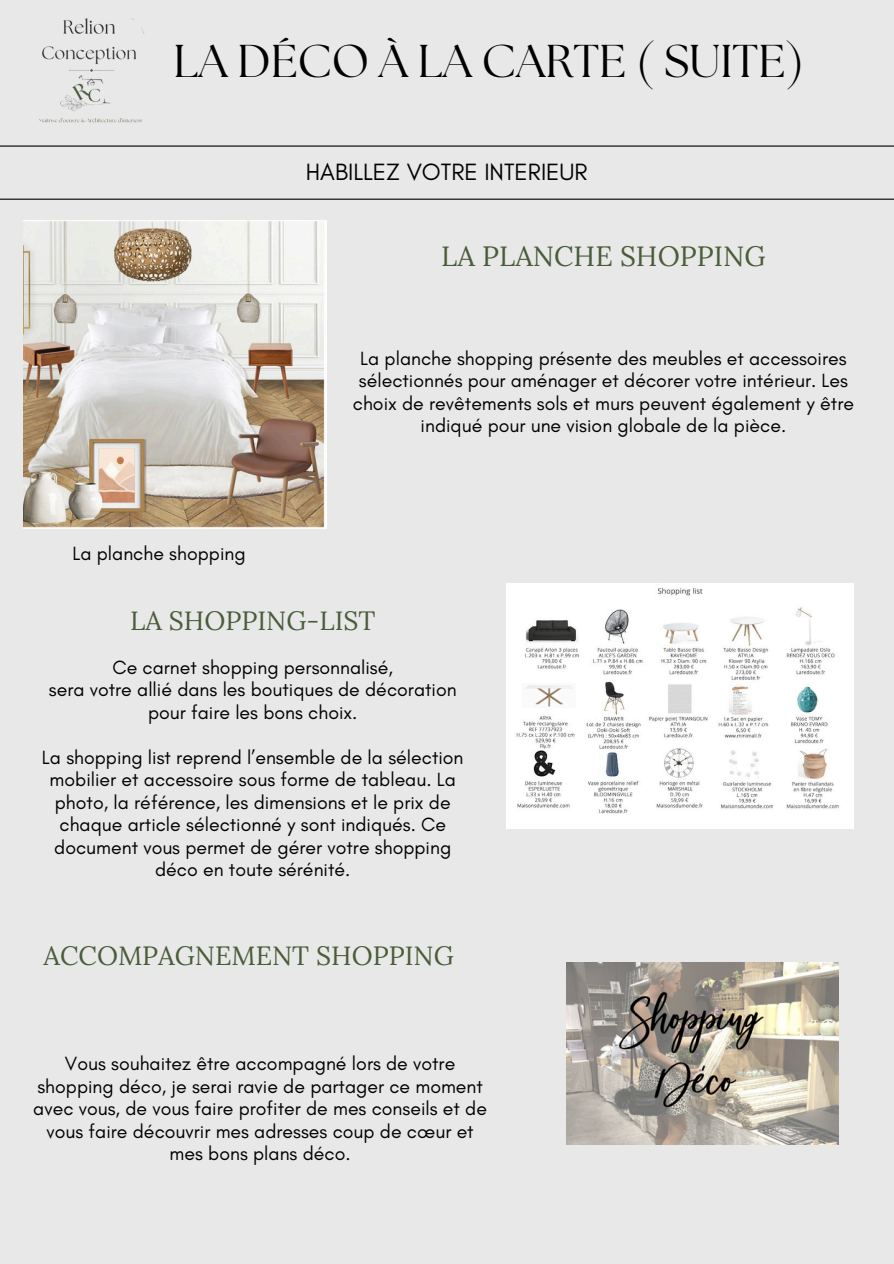
<style>
.page{position:relative;width:894px;height:1264px;background:#fff}
.page>*{position:absolute;margin:0;border:0;box-sizing:border-box;transform-origin:0 0}
.t1{font:45.9px "The Seasons";color:#000}
.t2{font:27.9px "Lora";color:#4a5c39}
.t3{font:26.4px "Lora";color:#4a5c39}
.t4{font:24px "Glacial Indifference";color:#000}
.t5{font:19.5px/22.5px "Glacial Indifference";color:#000;text-align:center}
</style>
<div class="page">
<div style="left:0;top:0;width:893px;height:1263px;background:#e8e8e8"></div>
<hr style="left:0;top:145px;width:893px;height:2px;background:#000">
<img style="left:39px;top:18px;width:106px;height:105px">
<img style="left:566px;top:962px;width:272px;height:182px">
<img style="left:23px;top:220px;width:303px;height:308px">
<img style="left:506px;top:583px;width:346px;height:245px">
<hr style="left:0;top:199px;width:893px;height:1px;background:#000">
<h1 class="t1" style="left:173px;top:40px;width:631px">LA DÉCO À LA CARTE ( SUITE)</h1>
<p class="t4" style="left:306px;top:157px;width:283px">HABILLEZ VOTRE INTERIEUR</p>
<h2 class="t2" style="left:441px;top:237px;width:326px">LA PLANCHE SHOPPING</h2>
<p class="t5" style="left:72px;top:542px;width:175px">La planche shopping</p>
<p class="t5" style="left:353px;top:346px;width:502px">La planche shopping présente des meubles et accessoires sélectionnés pour aménager et décorer votre intérieur. Les choix de revêtements sols et murs peuvent également y être indiqué pour une vision globale de la pièce.</p>
<p class="t3" style="left:130px;top:603px;width:247px">LA SHOPPING-LIST</p>
<p class="t5" style="left:112px;top:655px;width:282px">Ce carnet shopping personnalisé,</p>
<h3 class="t5" style="left:49px;top:678px;width:409px">sera votre allié dans les boutiques de décoration pour faire les bons choix.</h3>
<p class="t5" style="left:42px;top:745px;width:423px">La shopping list reprend l’ensemble de la sélection mobilier et accessoire sous forme de tableau. La photo, la référence, les dimensions et le prix de chaque article sélectionné y sont indiqués. Ce document vous permet de gérer votre shopping déco en toute sérénité.</p>
<p class="t3" style="left:44px;top:938px;width:412px">ACCOMPAGNEMENT SHOPPING</p>
<h2 class="t5" style="left:33px;top:1052px;width:455px">Vous souhaitez être accompagné lors de votre shopping déco, je serai ravie de partager ce moment avec vous, de vous faire profiter de mes conseils et de vous faire découvrir mes adresses coup de cœur et mes bons plans déco.</h2>
</div>
